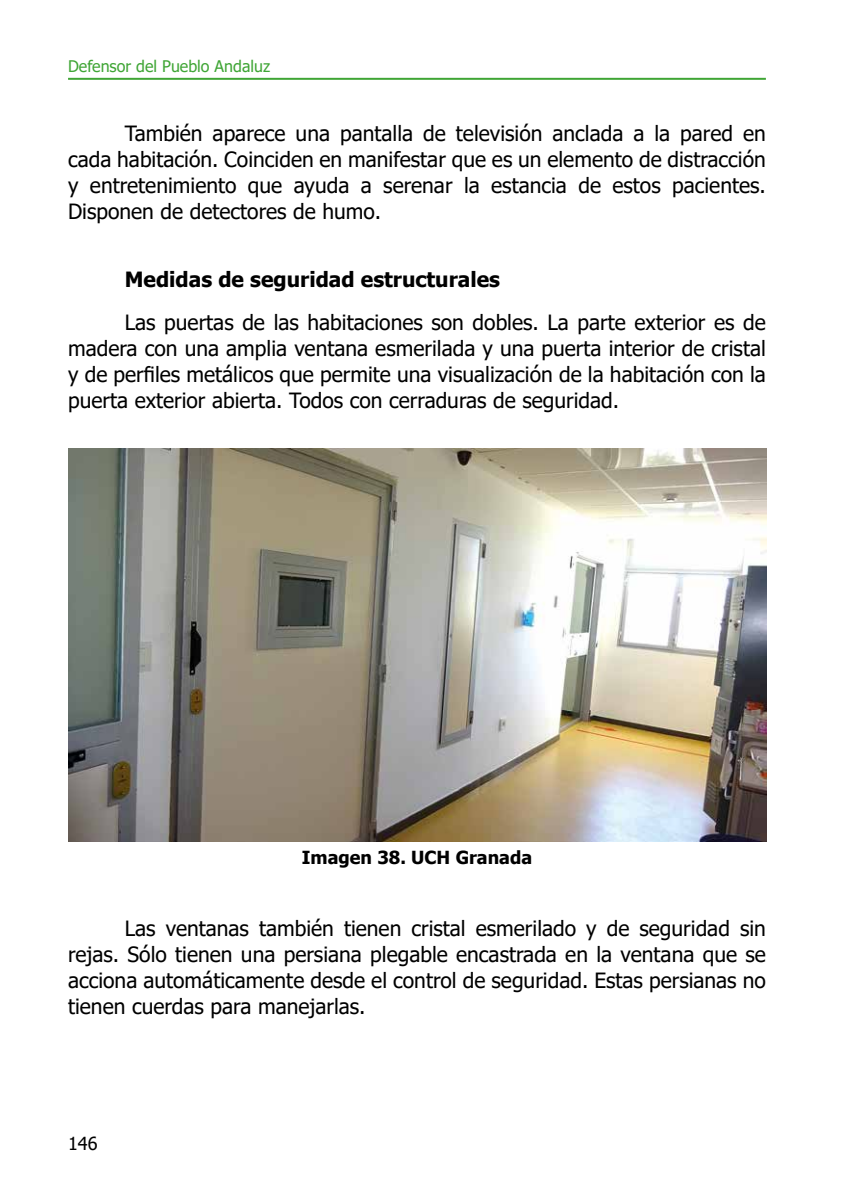
<style>
.page{position:relative;width:851px;height:1191px;background:#fff}
.page>*{position:absolute;margin:0;border:0;box-sizing:border-box;transform-origin:0 0}
.t1{font:21px/26px "Tahoma";color:#000;text-align:justify}
.t2{font:700 21px "Tahoma";color:#000}
.t3{font:700 18px "Tahoma";color:#000}
.t4{font:18px "Tahoma";color:#000}
.t5{font:16px "Tahoma";color:#3fa535}
</style>
<div class="page">
<hr style="left:68px;top:78px;width:697px;height:2px;background:#3fa535">
<img style="left:68px;top:449px;width:697px;height:392px">
<p class="t5" style="left:68px;top:56px;width:203px">Defensor del Pueblo Andaluz</p>
<p class="t1" style="left:68px;top:121px;width:699px;text-indent:57px">También aparece una pantalla de televisión anclada a la pared en cada habitación. Coinciden en manifestar que es un elemento de distracción y entretenimiento que ayuda a serenar la estancia de estos pacientes.<br>Disponen de detectores de humo.</p>
<p class="t2" style="left:125px;top:264px;width:377px">Medidas de seguridad estructurales</p>
<p class="t1" style="left:68px;top:310px;width:699px;text-indent:57px">Las puertas de las habitaciones son dobles. La parte exterior es de madera con una amplia ventana esmerilada y una puerta interior de cristal y de perfiles metálicos que permite una visualización de la habitación con la puerta exterior abierta. Todos con cerraduras de seguridad.</p>
<p class="t3" style="left:302px;top:845px;width:232px">Imagen 38. UCH Granada</p>
<p class="t1" style="left:68px;top:916px;width:699px;text-indent:57px">Las ventanas también tienen cristal esmerilado y de seguridad sin rejas. Sólo tienen una persiana plegable encastrada en la ventana que se acciona automáticamente desde el control de seguridad. Estas persianas no tienen cuerdas para manejarlas.</p>
<p class="t4" style="left:68px;top:1131px;width:31px">146</p>
</div>
